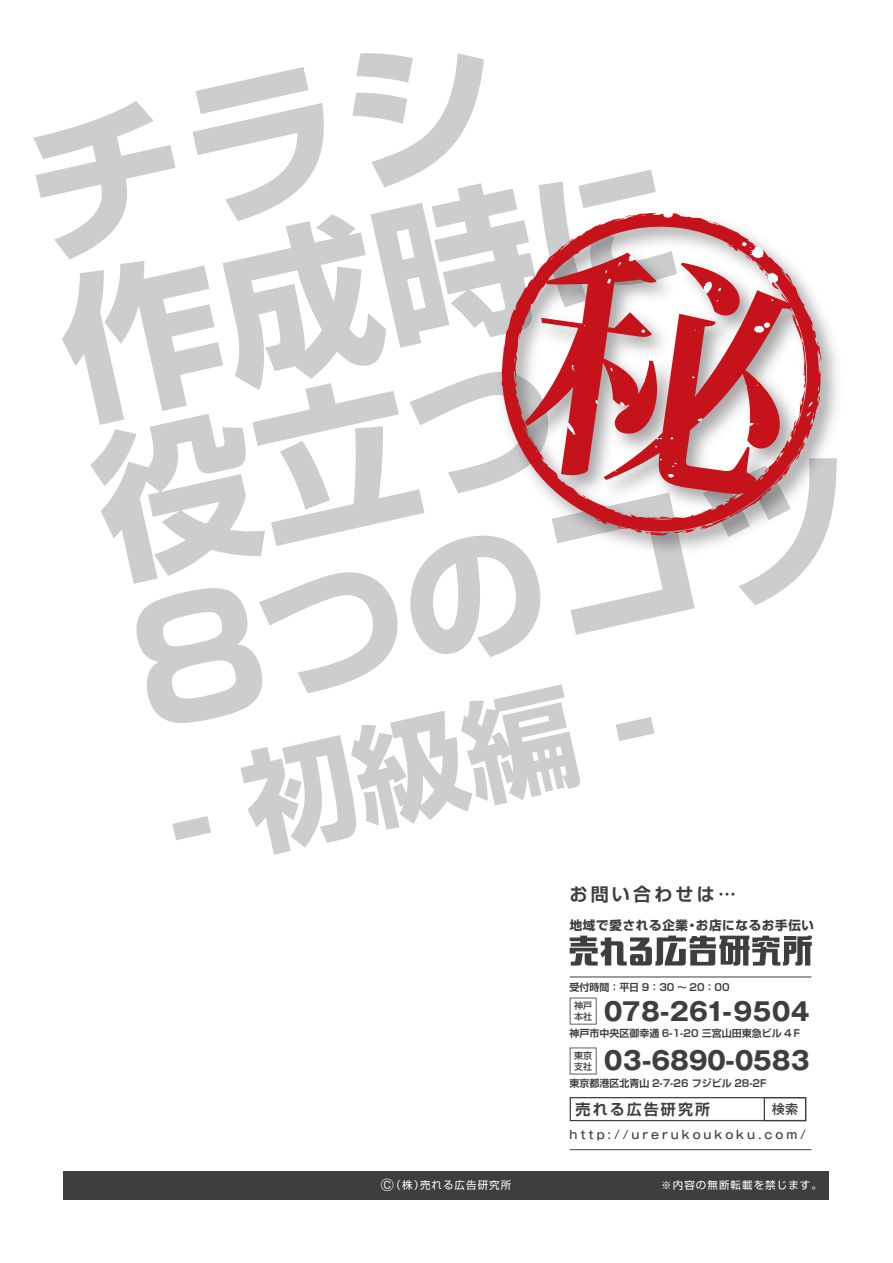
<style>
.page{position:relative;width:893px;height:1263px;background:#fff}
.page>*{position:absolute;margin:0;border:0;box-sizing:border-box;transform-origin:0 0}
.t1{font:700 160.8px/163.1px "Shin Go";color:#cccdcf}
.t2{font:700 112.5px "Shin Go";color:#cccdcf}
.t3{font:700 24.9px "Gothic MB101 Pro";color:#3e3e3f}
.t4{font:700 18px "Shin Go De";letter-spacing:.18em;color:#3e3e3f}
.t5{font:700 15px "Shin Go De";letter-spacing:.14em;color:#3e3e3f}
.t6{font:500 13.2px "Gothic MB101 Pro";color:#3e3e3f}
.t7{font:700 12.45px "Shin Go";letter-spacing:.06em;color:#3e3e3f}
.t8{font:500 11.7px "Gothic MB101 Pro";letter-spacing:.25em;color:#3e3e3f}
.t9{font:10.5px "Shin Go";letter-spacing:.1em;color:#fff}
.t10{font:700 10.05px "Shin Go De";color:#3e3e3f}
.t11{font:500 9.15px/10.4px "Shin Go";color:#3e3e3f}
.s1{font-size:144.75px}
.s2{font-size:15.75px}
</style>
<div class="page">
<div style="left:64px;top:1171px;width:765px;height:28px;background:#3e3e3f"></div>
<svg style="left:501px;top:213px;width:321px;height:326px"></svg>
<svg style="left:798px;top:443px;width:8px;height:16px"></svg>
<svg style="left:533px;top:274px;width:3px;height:4px"></svg>
<svg style="left:552px;top:272px;width:3px;height:4px"></svg>
<svg style="left:610px;top:368px;width:3px;height:4px"></svg>
<svg style="left:663px;top:213px;width:11px;height:5px"></svg>
<svg style="left:789px;top:401px;width:26px;height:36px"></svg>
<svg style="left:668px;top:474px;width:6px;height:3px"></svg>
<svg style="left:672px;top:463px;width:5px;height:4px"></svg>
<svg style="left:750px;top:422px;width:8px;height:4px"></svg>
<svg style="left:656px;top:438px;width:6px;height:2px"></svg>
<svg style="left:697px;top:418px;width:6px;height:3px"></svg>
<svg style="left:613px;top:470px;width:4px;height:7px"></svg>
<svg style="left:620px;top:402px;width:7px;height:7px"></svg>
<svg style="left:568px;top:423px;width:8px;height:12px"></svg>
<svg style="left:595px;top:400px;width:3px;height:4px"></svg>
<svg style="left:641px;top:330px;width:4px;height:3px"></svg>
<svg style="left:571px;top:365px;width:4px;height:7px"></svg>
<svg style="left:605px;top:271px;width:6px;height:13px"></svg>
<svg style="left:618px;top:262px;width:4px;height:4px"></svg>
<svg style="left:629px;top:255px;width:6px;height:6px"></svg>
<svg style="left:754px;top:322px;width:16px;height:11px"></svg>
<svg style="left:681px;top:242px;width:102px;height:74px"></svg>
<svg style="left:570px;top:935px;width:242px;height:30px"></svg>
<svg style="left:570px;top:1097px;width:236px;height:24px"></svg>
<svg style="left:570px;top:1047px;width:27px;height:27px"></svg>
<svg style="left:570px;top:997px;width:27px;height:27px"></svg>
<hr style="left:570px;top:976px;width:241px;height:1px;background:#3e3e3f">
<hr style="left:570px;top:1149px;width:241px;height:1px;background:#3e3e3f">
<h1 class="t1" style="left:5px;top:111px;width:744px;rotate:-13deg">チラシ<br>作成時<span class="s1">に</span>役立<span class="s1">つ<br></span>8<span class="s1">つの</span>コツ</h1>
<h2 class="t2" style="left:152px;top:752px;width:497px;rotate:-13deg">- 初級編 -</h2>
<h3 class="t4" style="left:569px;top:882px;width:168px">お問い合わせは…</h3>
<p class="t7" style="left:570px;top:917px;width:246px">地域で愛される企業・お店になるお手伝い</p>
<p class="t10" style="left:569px;top:981px;width:162px">受付時間：平日 9：30 ～ 20：00</p>
<h3 class="t3" style="left:604px;top:991px;width:208px">078-261-9504</h3>
<p class="t10" style="left:570px;top:1027px;width:234px">神戸市中央区御幸通 6-1-20 三宮山田東急ビル 4Ｆ</p>
<p class="t11" style="left:574px;top:1000px;width:20px">神戸本社</p>
<p class="t11" style="left:574px;top:1050px;width:20px">東京支社</p>
<h3 class="t3" style="left:604px;top:1040px;width:207px">03-6890-0583</h3>
<p class="t10" style="left:570px;top:1077px;width:198px">東京都港区北青山 2-7-26 フジビル 28-2F</p>
<h3 class="t5" style="left:576px;top:1099px;width:136px">売れる広告研究所</h3>
<h3 class="t6" style="left:772px;top:1098px;width:28px">検索</h3>
<p class="t8" style="left:570px;top:1124px;width:238px">http://urerukoukoku.com/</p>
<p class="t9" style="left:381px;top:1178px;width:132px"><span class="s2">©</span>（株）売れる広告研究所</p>
<p class="t9" style="left:661px;top:1178px;width:162px">※内容の無断転載を禁じます。</p>
</div>
